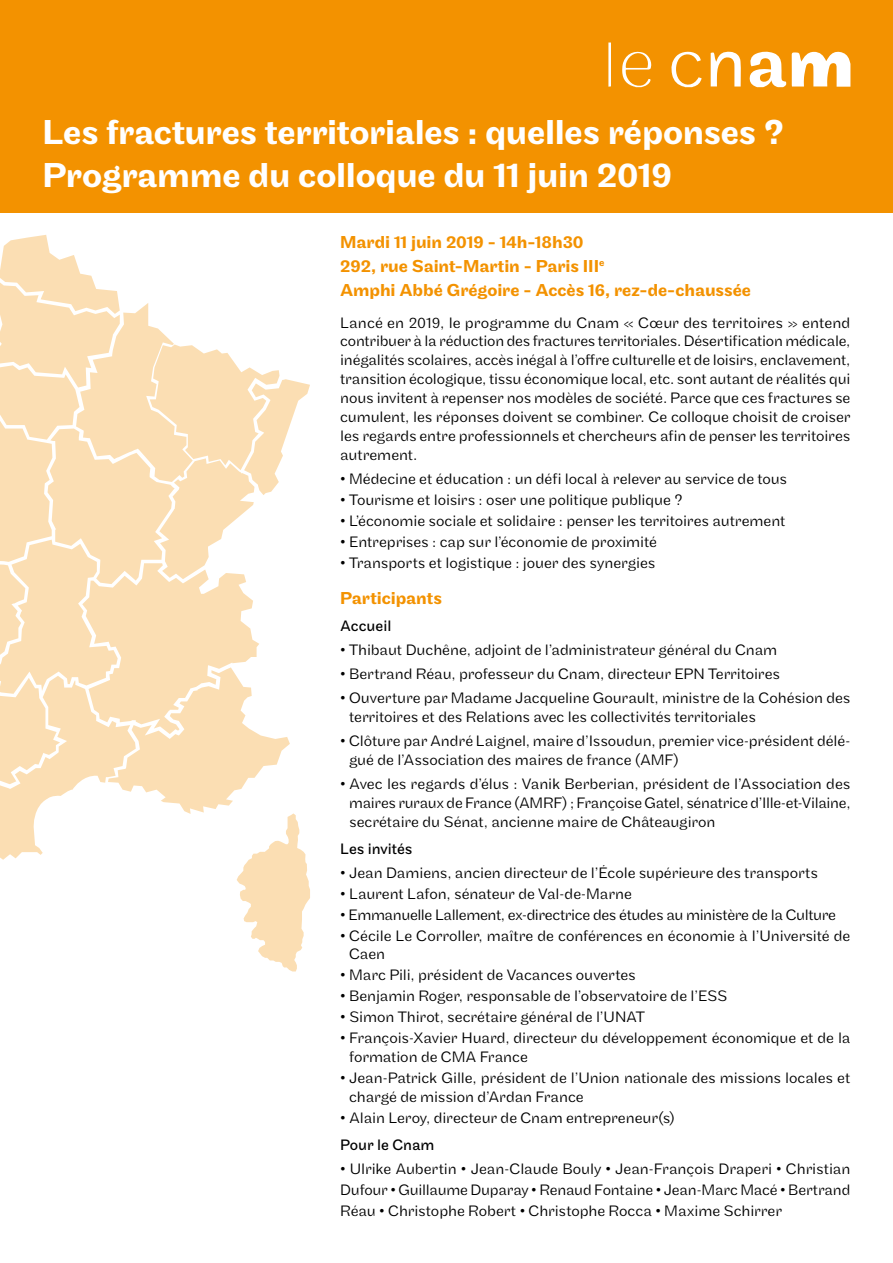
<style>
.page{position:relative;width:893px;height:1263px;background:#fff}
.page>*{position:absolute;margin:0;border:0;box-sizing:border-box;transform-origin:0 0}
.t1{font:500 36px/43.2px "Maple";letter-spacing:-.005em;color:#fff}
.t2{font:500 18px/24px "Maple";letter-spacing:-.005em;color:#f39200}
.t3{font:300 15.75px/18.9px "Maple";letter-spacing:-.005em;color:#000}
.t4{font:300 15.75px "Maple";letter-spacing:-.025em;color:#000}
.t5{font:15.75px "Maple";letter-spacing:-.005em;color:#000}
</style>
<div class="page">
<div style="left:0;top:0;width:893px;height:213px;background:#f39200"></div>
<svg style="left:749px;top:51px;width:101px;height:36px"></svg>
<svg style="left:671px;top:51px;width:31px;height:36px"></svg>
<svg style="left:622px;top:51px;width:30px;height:36px"></svg>
<svg style="left:608px;top:43px;width:3px;height:44px"></svg>
<svg style="left:711px;top:51px;width:30px;height:36px"></svg>
<svg style="left:0;top:235px;width:310px;height:736px"></svg>
<h1 class="t1" style="left:43px;top:111px;width:743px">Les fractures territoriales : quelles réponses ?<br>Programme du colloque du 11 juin 2019</h1>
<p class="t2" style="left:340px;top:231px;width:412px">Mardi 11 juin 2019 - 14h-18h30<br>292, rue Saint-Martin - Paris III<sup>e<br></sup>Amphi Abbé Grégoire - Accès 16, rez-de-chaussée</p>
<p class="t3" style="left:340px;top:313px;width:512px;text-align:justify">Lancé en 2019, le programme du Cnam « Cœur des territoires » entend contribuer à la réduction des fractures territoriales. Désertification médicale, inégalités scolaires, accès inégal à l’offre culturelle et de loisirs, enclavement, transition écologique, tissu économique local, etc. sont autant de réalités qui nous invitent à repenser nos modèles de société. Parce que ces fractures se cumulent, les réponses doivent se combiner. Ce colloque choisit de croiser les regards entre professionnels et chercheurs afin de penser les territoires autrement.</p>
<p class="t3" style="left:340px;top:469px;width:448px">• Médecine et éducation : un défi local à relever au service de tous</p>
<p class="t3" style="left:340px;top:490px;width:344px">• Tourisme et loisirs : oser une politique publique ?</p>
<p class="t3" style="left:340px;top:511px;width:447px">• L’économie sociale et solidaire : penser les territoires autrement</p>
<p class="t3" style="left:340px;top:532px;width:318px">• Entreprises : cap sur l’économie de proximité</p>
<p class="t3" style="left:340px;top:553px;width:317px">• Transports et logistique : jouer des synergies</p>
<p class="t2" style="left:340px;top:586px;width:103px">Participants</p>
<p class="t5" style="left:340px;top:617px;width:53px">Accueil</p>
<p class="t3" style="left:340px;top:640px;width:438px">• Thibaut Duchêne, adjoint de l’administrateur général du Cnam</p>
<p class="t3" style="left:340px;top:664px;width:441px">• Bertrand Réau, professeur du Cnam, directeur EPN Territoires</p>
<p class="t3" style="left:349px;top:688px;width:503px;text-indent:-9px">• Ouverture par Madame Jacqueline Gourault, ministre de la Cohésion des territoires et des Relations avec les collectivités territoriales</p>
<p class="t3" style="left:349px;top:731px;width:503px;text-indent:-9px">• Clôture par André Laignel, maire d’Issoudun, premier vice-président délé&shy;gué de l’Association des maires de france (AMF)</p>
<p class="t3" style="left:349px;top:774px;width:503px;text-align:justify;text-indent:-9px">• Avec les regards d’élus : Vanik Berberian, président de l’Association des maires ruraux de France (AMRF) ; Françoise Gatel, sénatrice d’Ille-et-Vilaine, secrétaire du Sénat, ancienne maire de Châteaugiron</p>
<p class="t5" style="left:340px;top:839px;width:74px">Les invités</p>
<p class="t3" style="left:340px;top:863px;width:479px">• Jean Damiens, ancien directeur de l’École supérieure des transports</p>
<p class="t3" style="left:340px;top:884px;width:293px">• Laurent Lafon, sénateur de Val-de-Marne</p>
<p class="t4" style="left:340px;top:905px;width:497px">• Emmanuelle Lallement, ex-directrice des études au ministère de la Culture</p>
<p class="t3" style="left:349px;top:926px;width:503px;text-indent:-9px">• Cécile Le Corroller, maître de conférences en économie à l’Université de<br>Caen</p>
<p class="t3" style="left:340px;top:966px;width:297px">• Marc Pili, président de Vacances ouvertes</p>
<p class="t3" style="left:340px;top:987px;width:389px">• Benjamin Roger, responsable de l’observatoire de l’ESS</p>
<p class="t3" style="left:340px;top:1008px;width:306px">• Simon Thirot, secrétaire général de l’UNAT</p>
<p class="t3" style="left:349px;top:1029px;width:503px;text-indent:-9px">• François-Xavier Huard, directeur du développement économique et de la formation de CMA France</p>
<p class="t3" style="left:349px;top:1069px;width:503px;text-indent:-9px">• Jean-Patrick Gille, président de l’Union nationale des missions locales et chargé de mission d’Ardan France</p>
<p class="t3" style="left:340px;top:1109px;width:336px">• Alain Leroy, directeur de Cnam entrepreneur(s)</p>
<p class="t5" style="left:340px;top:1136px;width:96px">Pour le Cnam</p>
<p class="t3" style="left:340px;top:1159px;width:512px;line-height:21px;text-align:justify">• Ulrike Aubertin • Jean-Claude Bouly • Jean-François Draperi • Christian Dufour • Guillaume Duparay • Renaud Fontaine • Jean-Marc Macé • Bertrand Réau • Christophe Robert • Christophe Rocca • Maxime Schirrer</p>
</div>
